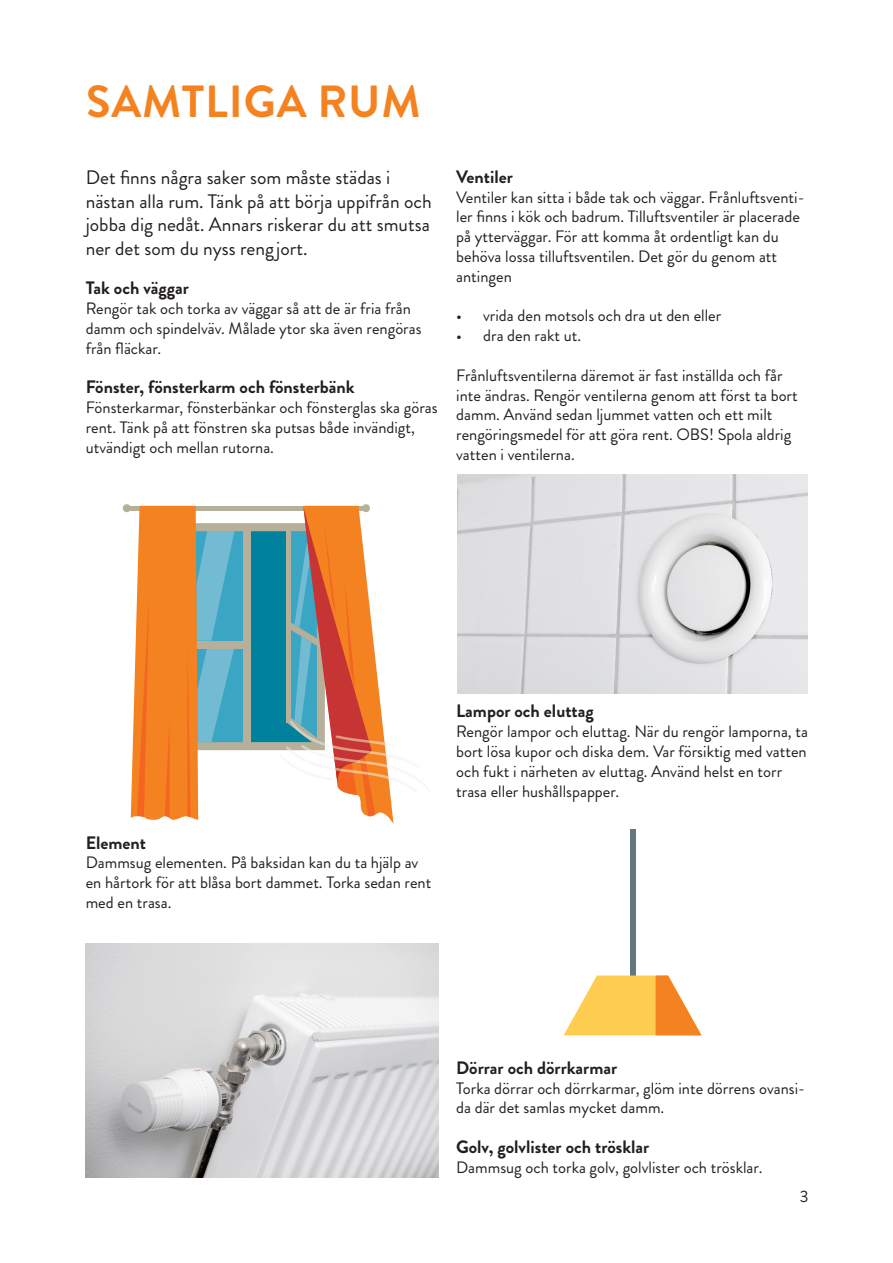
<style>
.page{position:relative;width:893px;height:1263px;background:#fff}
.page>*{position:absolute;margin:0;border:0;box-sizing:border-box;transform-origin:0 0}
.Rubrik_versal{font:700 45px "Brandon Grotesque";letter-spacing:.02em;color:#f58220}
.Ingress{font:19.5px/23.5px "Brandon Grotesque";color:#231f20}
.Mellanrubrik{font:700 18px "Brandon Grotesque";color:#231f20}
.Brödtext_första{font:16.5px/19.8px "Brandon Grotesque";color:#231f20}
.Mellanrubrik-2{font:16.5px/19.8px "Brandon Grotesque";color:#231f20}
</style>
<div class="page">
<img style="left:85px;top:943px;width:353px;height:235px">
<div style="left:127px;top:506px;width:241px;height:5px;background:#b6b09a"></div>
<div style="left:123px;top:504px;width:8px;height:8px;background:#b6b09a;border-radius:50%"></div>
<svg style="left:131px;top:506px;width:263px;height:318px"></svg>
<img style="left:457px;top:474px;width:351px;height:219px">
<div style="left:630px;top:829px;width:5px;height:157px;background:#62787d"></div>
<svg style="left:564px;top:975px;width:137px;height:60px"></svg>
<p class="Rubrik_versal" style="left:86px;top:70px;width:336px">SAMTLIGA RUM</p>
<p class="Ingress" style="left:86px;top:166px;width:348px">Det finns några saker som måste städas i nästan alla rum. Tänk på att börja uppifrån och jobba dig nedåt. Annars riskerar du att smutsa ner det som du nyss rengjort.</p>
<p class="Mellanrubrik" style="left:86px;top:275px;width:105px">Tak och väggar</p>
<p class="Mellanrubrik-2" style="left:86px;top:299px;width:337px">Rengör tak och torka av väggar så att de är fria från damm och spindelväv. Målade ytor ska även rengöras från fläckar.</p>
<p class="Mellanrubrik" style="left:86px;top:374px;width:270px">Fönster, fönsterkarm och fönsterbänk</p>
<p class="Brödtext_första" style="left:86px;top:398px;width:353px">Fönsterkarmar, fönsterbänkar och fönsterglas ska göras rent. Tänk på att fönstren ska putsas både invändigt, utvändigt och mellan rutorna.</p>
<p class="Mellanrubrik" style="left:456px;top:164px;width:58px">Ventiler</p>
<p class="Brödtext_första" style="left:456px;top:187px;width:350px">Ventiler kan sitta i både tak och väggar. Frånluftsventi&shy;ler finns i kök och badrum. Tilluftsventiler är placerade på ytterväggar. För att komma åt ordentligt kan du behöva lossa tilluftsventilen. Det gör du genom att antingen</p>
<p class="Brödtext_första" style="left:456px;top:306px;width:267px">• vrida den motsols och dra ut den eller</p>
<p class="Brödtext_första" style="left:456px;top:326px;width:126px">• dra den rakt ut.</p>
<p class="Brödtext_första" style="left:456px;top:365px;width:343px">Frånluftsventilerna däremot är fast inställda och får inte ändras. Rengör ventilerna genom att först ta bort damm. Använd sedan ljummet vatten och ett milt rengöringsmedel för att göra rent. OBS! Spola aldrig vatten i ventilerna.</p>
<p class="Mellanrubrik" style="left:86px;top:830px;width:62px">Element</p>
<p class="Mellanrubrik-2" style="left:86px;top:853px;width:347px">Dammsug elementen. På baksidan kan du ta hjälp av en hårtork för att blåsa bort dammet. Torka sedan rent med en trasa.</p>
<p class="Mellanrubrik" style="left:456px;top:699px;width:139px">Lampor och eluttag</p>
<p class="Brödtext_första" style="left:456px;top:722px;width:353px">Rengör lampor och eluttag. När du rengör lamporna, ta bort lösa kupor och diska dem. Var försiktig med vatten och fukt i närheten av eluttag. Använd helst en torr trasa eller hushållspapper.</p>
<p class="Mellanrubrik" style="left:456px;top:1055px;width:163px">Dörrar och dörrkarmar</p>
<p class="Brödtext_första" style="left:456px;top:1078px;width:350px">Torka dörrar och dörrkarmar, glöm inte dörrens ovansi&shy;da där det samlas mycket damm.</p>
<p class="Mellanrubrik" style="left:456px;top:1134px;width:195px">Golv, golvlister och trösklar</p>
<p class="Brödtext_första" style="left:456px;top:1157px;width:308px">Dammsug och torka golv, golvlister och trösklar.</p>
<p class="Brödtext_första" style="left:800px;top:1187px;width:10px">3</p>
</div>
